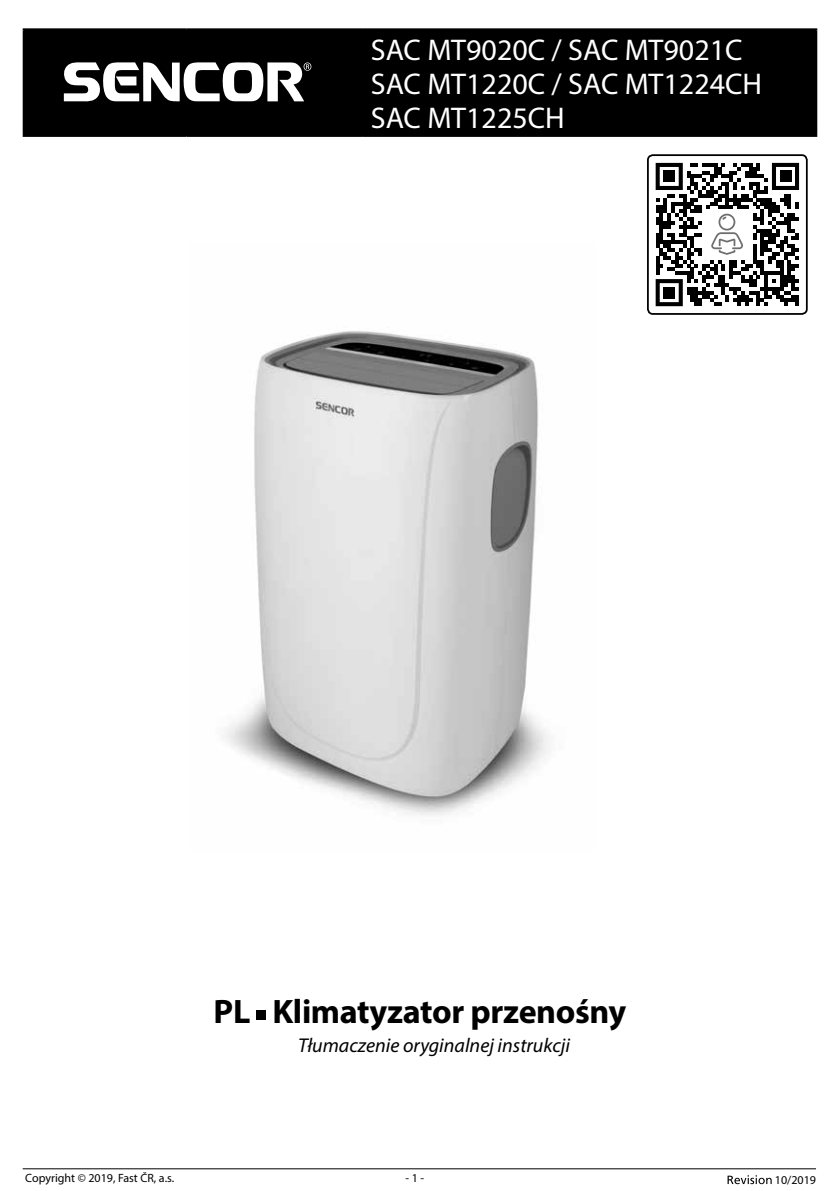
<style>
.page{position:relative;width:840px;height:1191px;background:#fff}
.page>*{position:absolute;margin:0;border:0;box-sizing:border-box;transform-origin:0 0}
.t1{font:700 34px "Myriad Pro";letter-spacing:-.01em;color:#000}
.t2{font:30px/34px "Myriad Pro";color:#fff}
.t3{font:italic 20px "Myriad Pro";color:#000}
.t4{font:12px "Myriad Pro";color:#000}
</style>
<div class="page">
<hr style="left:23px;top:1168px;width:792px;height:1px;background:#000">
<svg style="left:727px;top:1175px;width:44px;height:9px"></svg>
<img style="left:223px;top:331px;width:326px;height:484px">
<div style="left:256px;top:1010px;width:10px;height:9px;background:#000"></div>
<div style="left:25px;top:30px;width:789px;height:105px;background:#000"></div>
<hr style="left:23px;top:28px;width:163px;height:2px;background:#000">
<hr style="left:23px;top:30px;width:2px;height:105px;background:#000">
<hr style="left:186px;top:28px;width:176px;height:2px;background:#000">
<hr style="left:185px;top:30px;width:2px;height:105px;background:#000">
<hr style="left:362px;top:28px;width:454px;height:2px;background:#000">
<hr style="left:361px;top:30px;width:2px;height:105px;background:#000">
<hr style="left:814px;top:30px;width:2px;height:105px;background:#000">
<hr style="left:23px;top:135px;width:163px;height:2px;background:#000">
<hr style="left:186px;top:135px;width:176px;height:2px;background:#000">
<hr style="left:362px;top:135px;width:454px;height:2px;background:#000">
<svg style="left:63px;top:62px;width:248px;height:40px"></svg>
<div style="left:646px;top:154px;width:161px;height:161px;border:2px solid #000;border-radius:5px"></div>
<svg style="left:647px;top:155px;width:159px;height:159px"></svg>
<p class="t2" style="left:370px;top:32px;width:392px">SAC MT9020C / SAC MT9021C<br>SAC MT1220C / SAC MT1224CH<br>SAC MT1225CH</p>
<p class="t1" style="left:213px;top:989px;width:414px">PL Klimatyzator przenośny</p>
<p class="t3" style="left:298px;top:1033px;width:273px">Tłumaczenie oryginalnej instrukcji</p>
<p class="t4" style="left:25px;top:1170px;width:150px">Copyright © 2019, Fast ČR, a.s.</p>
<p class="t4" style="left:405px;top:1170px;width:20px">- 1 -</p>
<p class="t4" style="left:774px;top:1172px;width:43px">10/2019</p>
</div>
